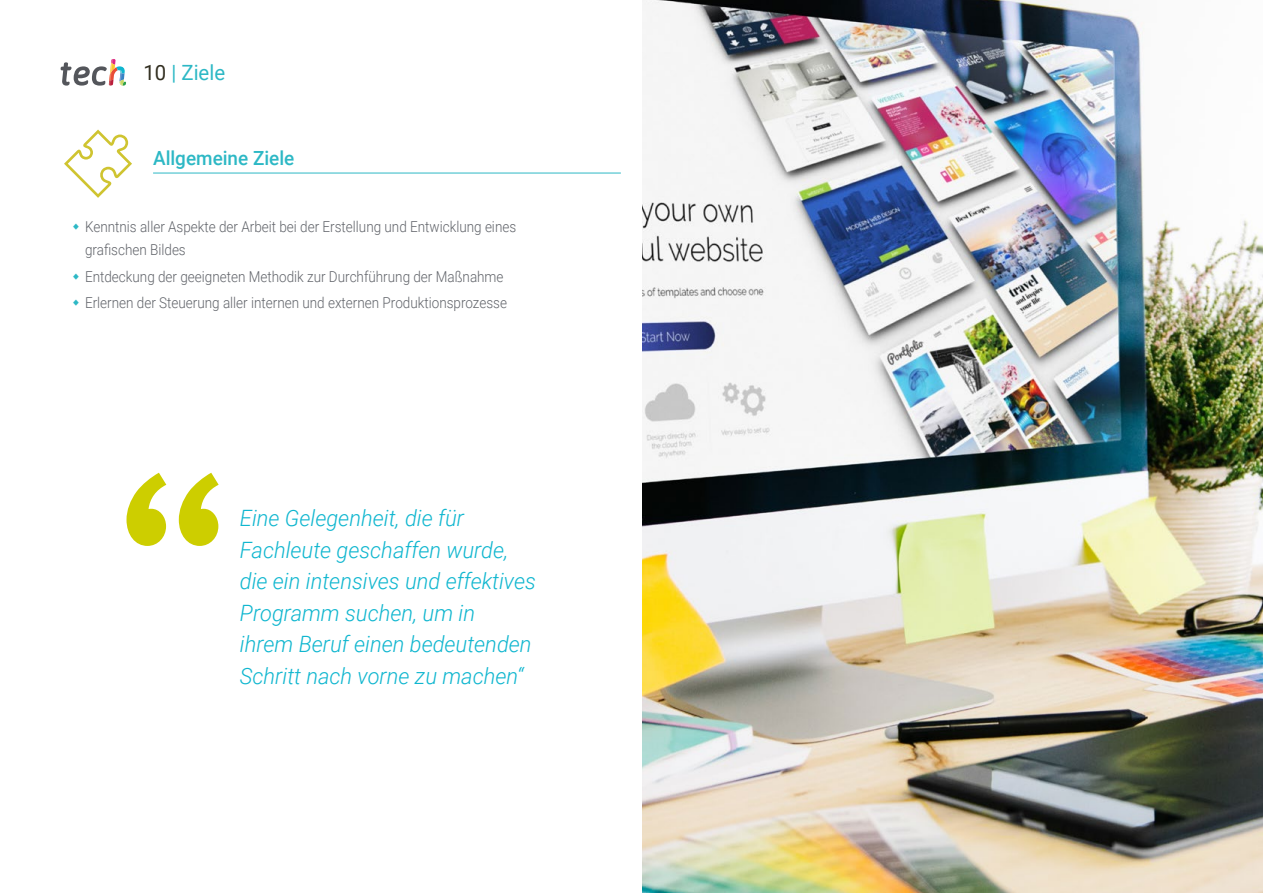
<style>
.page{position:relative;width:1263px;height:893px;background:#fff}
.page>*{position:absolute;margin:0;border:0;box-sizing:border-box;transform-origin:0 0}
.t1{font:italic 300 22.5px/31.5px "Roboto";color:#0fb6cf}
.t2{font:21px "Roboto";color:#2db8c5}
.t3{font:500 19.5px "Roboto";color:#2db8c5}
.t4{font:300 15px/22.5px "Roboto";color:#61646a;scale:.9 1}
.s1{color:#312e20}
</style>
<div class="page">
<img style="left:642px;top:0;width:621px;height:893px">
<hr style="left:153px;top:173px;width:468px;height:1px;background:#2db8c5">
<svg style="left:64px;top:130px;width:68px;height:68px"></svg>
<svg style="left:61px;top:59px;width:65px;height:27px"></svg>
<svg style="left:126px;top:473px;width:93px;height:73px"></svg>
<h2 class="t2" style="left:144px;top:57px;width:83px"><span class="s1">10</span> | Ziele</h2>
<h3 class="t3" style="left:153px;top:144px;width:143px">Allgemeine Ziele</h3>
<p class="t4" style="left:85px;top:215px;width:481px">Kenntnis aller Aspekte der Arbeit bei der Erstellung und Entwicklung eines grafischen Bildes</p>
<p class="t4" style="left:85px;top:262px;width:470px;line-height:26.7px">Entdeckung der geeigneten Methodik zur Durchführung der Maßnahme<br>Erlernen der Steuerung aller internen und externen Produktionsprozesse</p>
<h1 class="t1" style="left:240px;top:502px;width:298px">Eine Gelegenheit, die für<br>Fachleute geschaffen wurde, die ein intensives und effektives<br>Programm suchen, um in<br>ihrem Beruf einen bedeutenden<br>Schritt nach vorne zu machen“</h1>
</div>
